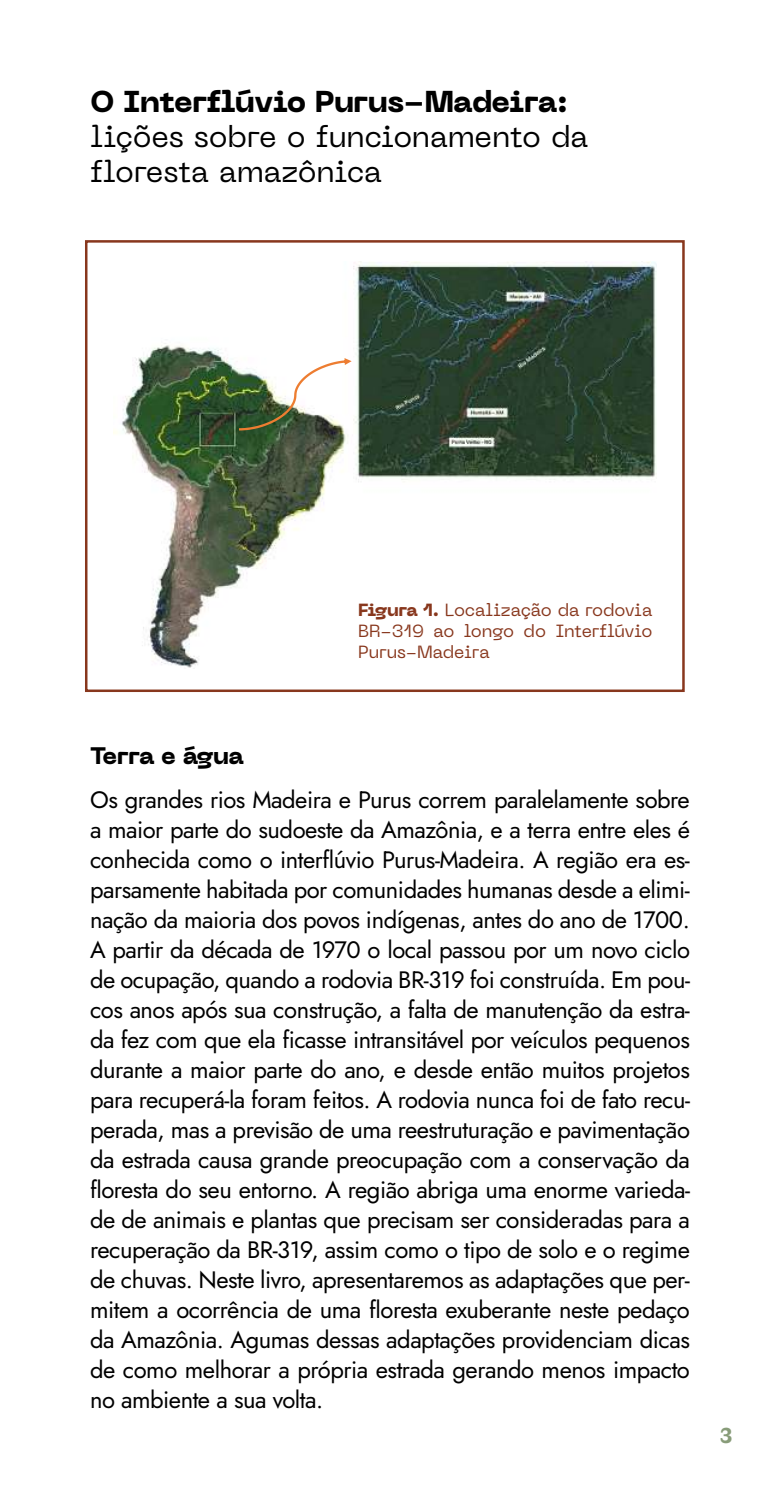
<style>
.page{position:relative;width:780px;height:1489px;background:#fff}
.page>*{position:absolute;margin:0;border:0;box-sizing:border-box;transform-origin:0 0}
.t1{font:30px/35px "PP Neue Machina";letter-spacing:-.01em;color:#000}
.t2{font:800 30px "PP Neue Machina";letter-spacing:-.02em;color:#000}
.t3{font:23.75px/30px "Jost";letter-spacing:-.02em;color:#000;text-align:justify}
.t4{font:800 23.75px "PP Neue Machina";letter-spacing:-.02em;color:#000}
.t5{font:700 22.5px "Faune Text";color:#889c79}
.t6{font:17.5px/21px "PP Neue Machina";letter-spacing:-.01em;color:#88371d;text-align:justify}
.s1{font-weight:800}
</style>
<div class="page">
<div style="left:85px;top:240px;width:599px;height:452px;border:2px solid #88371d"></div>
<img style="left:113px;top:261px;width:543px;height:407px">
<svg style="left:239px;top:358px;width:112px;height:72px"></svg>
<p class="t2" style="left:90px;top:82px;width:479px">O Interflúvio Purus-Madeira:</p>
<p class="t1" style="left:90px;top:119px;width:500px">lições sobre o funcionamento da floresta amazônica</p>
<p class="t6" style="left:358px;top:598px;width:296px"><span class="s1">Figura 1.</span> Localização da rodovia BR-319 ao longo do Interflúvio Purus-Madeira</p>
<p class="t4" style="left:90px;top:740px;width:155px">Terra e água</p>
<p class="t3" style="left:90px;top:785px;width:601px">Os grandes rios Madeira e Purus correm paralelamente sobre a maior parte do sudoeste da Amazônia, e a terra entre eles é conhecida como o interflúvio Purus-Madeira. A região era es&shy;parsamente habitada por comunidades humanas desde a elimi&shy;nação da maioria dos povos indígenas, antes do ano de 1700.<br>A partir da década de 1970 o local passou por um novo ciclo de ocupação, quando a rodovia BR-319 foi construída. Em pou&shy;cos anos após sua construção, a falta de manutenção da estra&shy;da fez com que ela ficasse intransitável por veículos pequenos durante a maior parte do ano, e desde então muitos projetos para recuperá-la foram feitos. A rodovia nunca foi de fato recu&shy;perada, mas a previsão de uma reestruturação e pavimentação da estrada causa grande preocupação com a conservação da floresta do seu entorno. A região abriga uma enorme varieda&shy;de de animais e plantas que precisam ser consideradas para a recuperação da BR-319, assim como o tipo de solo e o regime de chuvas. Neste livro, apresentaremos as adaptações que per&shy;mitem a ocorrência de uma floresta exuberante neste pedaço da Amazônia. Agumas dessas adaptações providenciam dicas de como melhorar a própria estrada gerando menos impacto no ambiente a sua volta.</p>
<p class="t5" style="left:720px;top:1419px;width:14px">3</p>
</div>
